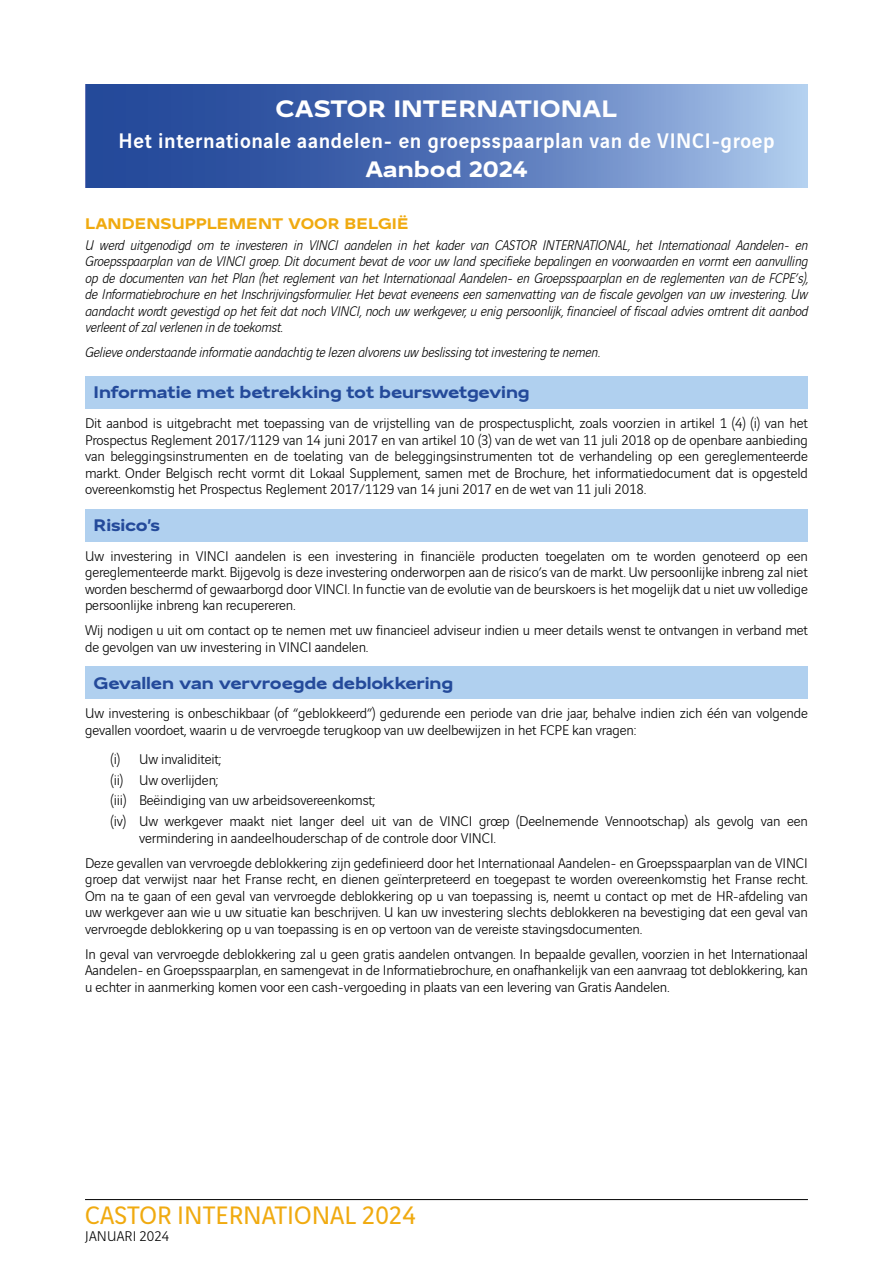
<style>
.page{position:relative;width:893px;height:1263px;background:#fff}
.page>*{position:absolute;margin:0;border:0;box-sizing:border-box;transform-origin:0 0}
.t1{font:27px "Vinci Sans";color:#f0aa10}
.t2{font:700 25.5px "Vinci Sans Expanded";color:#fff}
.t3{font:700 24px "Vinci Sans Expanded";color:#fff}
.t4{font:500 22.5px "Vinci Sans";letter-spacing:.03em;color:#fff;scale:.96 1}
.t5{font:700 18px "Vinci Sans Expanded";letter-spacing:-.01em;color:#244a9a}
.t6{font:700 16.5px "Vinci Sans Expanded";color:#f0aa10}
.t7{font:300 15px/16.5px "Vinci Sans";letter-spacing:-.01em;color:#000;text-align:justify}
.t8{font:italic 300 15px/16.5px "Vinci Sans";letter-spacing:-.01em;color:#000;text-align:justify}
.t9{font:300 15px "Vinci Sans";letter-spacing:.01em;color:#000}
</style>
<div class="page">
<hr style="left:85px;top:1199px;width:723px;height:1px;background:#000">
<svg style="left:85px;top:84px;width:722px;height:104px;background:#5879b9"></svg>
<div style="left:85px;top:376px;width:723px;height:33px;background:#b0d0ef"></div>
<div style="left:85px;top:509px;width:723px;height:33px;background:#b0d0ef"></div>
<div style="left:85px;top:666px;width:723px;height:33px;background:#b0d0ef"></div>
<h2 class="t2" style="left:275px;top:90px;width:344px">CASTOR INTERNATIONAL</h2>
<h3 class="t4" style="left:119px;top:123px;width:685px">Het internationale aandelen- en groepsspaarplan van de VINCI-groep</h3>
<h3 class="t3" style="left:365px;top:151px;width:164px">Aanbod 2024</h3>
<p class="t6" style="left:85px;top:211px;width:325px">LANDENSUPPLEMENT VOOR BELGIË</p>
<p class="t8" style="left:85px;top:235px;width:724px">U werd uitgenodigd om te investeren in VINCI aandelen in het kader van CASTOR INTERNATIONAL, het Internationaal Aandelen- en Groepsspaarplan van de VINCI groep. Dit document bevat de voor uw land specifieke bepalingen en voorwaarden en vormt een aanvulling op de documenten van het Plan (het reglement van het Internationaal Aandelen- en Groepsspaarplan en de reglementen van de FCPE’s), de Informatiebrochure en het Inschrijvingsformulier. Het bevat eveneens een samenvatting van de fiscale gevolgen van uw investering. Uw aandacht wordt gevestigd op het feit dat noch VINCI, noch uw werkgever, u enig persoonlijk, financieel of fiscaal advies omtrent dit aanbod verleent of zal verlenen in de toekomst.</p>
<p class="t8" style="left:85px;top:343px;width:516px">Gelieve onderstaande informatie aandachtig te lezen alvorens uw beslissing tot investering te nemen.</p>
<p class="t5" style="left:94px;top:379px;width:437px">Informatie met betrekking tot beurswetgeving</p>
<p class="t7" style="left:85px;top:414px;width:724px">Dit aanbod is uitgebracht met toepassing van de vrijstelling van de prospectusplicht, zoals voorzien in artikel 1 (4) (i) van het Prospectus Reglement 2017/1129 van 14 juni 2017 en van artikel 10 (3) van de wet van 11 juli 2018 op de openbare aanbieding van beleggingsinstrumenten en de toelating van de beleggingsinstrumenten tot de verhandeling op een gereglementeerde markt. Onder Belgisch recht vormt dit Lokaal Supplement, samen met de Brochure, het informatiedocument dat is opgesteld overeenkomstig het Prospectus Reglement 2017/1129 van 14 juni 2017 en de wet van 11 juli 2018.</p>
<p class="t5" style="left:94px;top:511px;width:68px">Risico’s</p>
<p class="t7" style="left:85px;top:546px;width:724px">Uw investering in VINCI aandelen is een investering in financiële producten toegelaten om te worden genoteerd op een gereglementeerde markt. Bijgevolg is deze investering onderworpen aan de risico’s van de markt. Uw persoonlijke inbreng zal niet worden beschermd of gewaarborgd door VINCI. In functie van de evolutie van de beurskoers is het mogelijk dat u niet uw volledige persoonlijke inbreng kan recupereren.</p>
<p class="t7" style="left:85px;top:621px;width:724px">Wij nodigen u uit om contact op te nemen met uw financieel adviseur indien u meer details wenst te ontvangen in verband met de gevolgen van uw investering in VINCI aandelen.</p>
<p class="t5" style="left:94px;top:669px;width:361px">Gevallen van vervroegde deblokkering</p>
<p class="t7" style="left:85px;top:704px;width:724px">Uw investering is onbeschikbaar (of “geblokkeerd”) gedurende een periode van drie jaar, behalve indien zich één van volgende gevallen voordoet, waarin u de vervroegde terugkoop van uw deelbewijzen in het FCPE kan vragen:</p>
<p class="t7" style="left:111px;top:747px;width:699px;line-height:20.7px;text-align:left">(i) Uw invaliditeit;<br>(ii) Uw overlijden;<br>(iii) Beëindiging van uw arbeidsovereenkomst;<br>(iv) Uw werkgever maakt niet langer deel uit van de VINCI groep (Deelnemende Vennootschap) als gevolg van een</p>
<p class="t7" style="left:85px;top:824px;width:724px;line-height:25px;text-indent:54px">vermindering in aandeelhouderschap of de controle door VINCI.<br>Deze gevallen van vervroegde deblokkering zijn gedefinieerd door het Internationaal Aandelen- en Groepsspaarplan van de VINCI</p>
<p class="t7" style="left:85px;top:870px;width:724px">groep dat verwijst naar het Franse recht, en dienen geïnterpreteerd en toegepast te worden overeenkomstig het Franse recht.<br>Om na te gaan of een geval van vervroegde deblokkering op u van toepassing is, neemt u contact op met de HR-afdeling van uw werkgever aan wie u uw situatie kan beschrijven. U kan uw investering slechts deblokkeren na bevestiging dat een geval van vervroegde deblokkering op u van toepassing is en op vertoon van de vereiste stavingsdocumenten.</p>
<p class="t7" style="left:85px;top:944px;width:724px">In geval van vervroegde deblokkering zal u geen gratis aandelen ontvangen. In bepaalde gevallen, voorzien in het Internationaal Aandelen- en Groepsspaarplan, en samengevat in de Informatiebrochure, en onafhankelijk van een aanvraag tot deblokkering, kan u echter in aanmerking komen voor een cash-vergoeding in plaats van een levering van Gratis Aandelen.</p>
<h1 class="t1" style="left:85px;top:1195px;width:332px">CASTOR INTERNATIONAL 2024</h1>
<p class="t9" style="left:85px;top:1225px;width:85px">JANUARI 2024</p>
</div>
